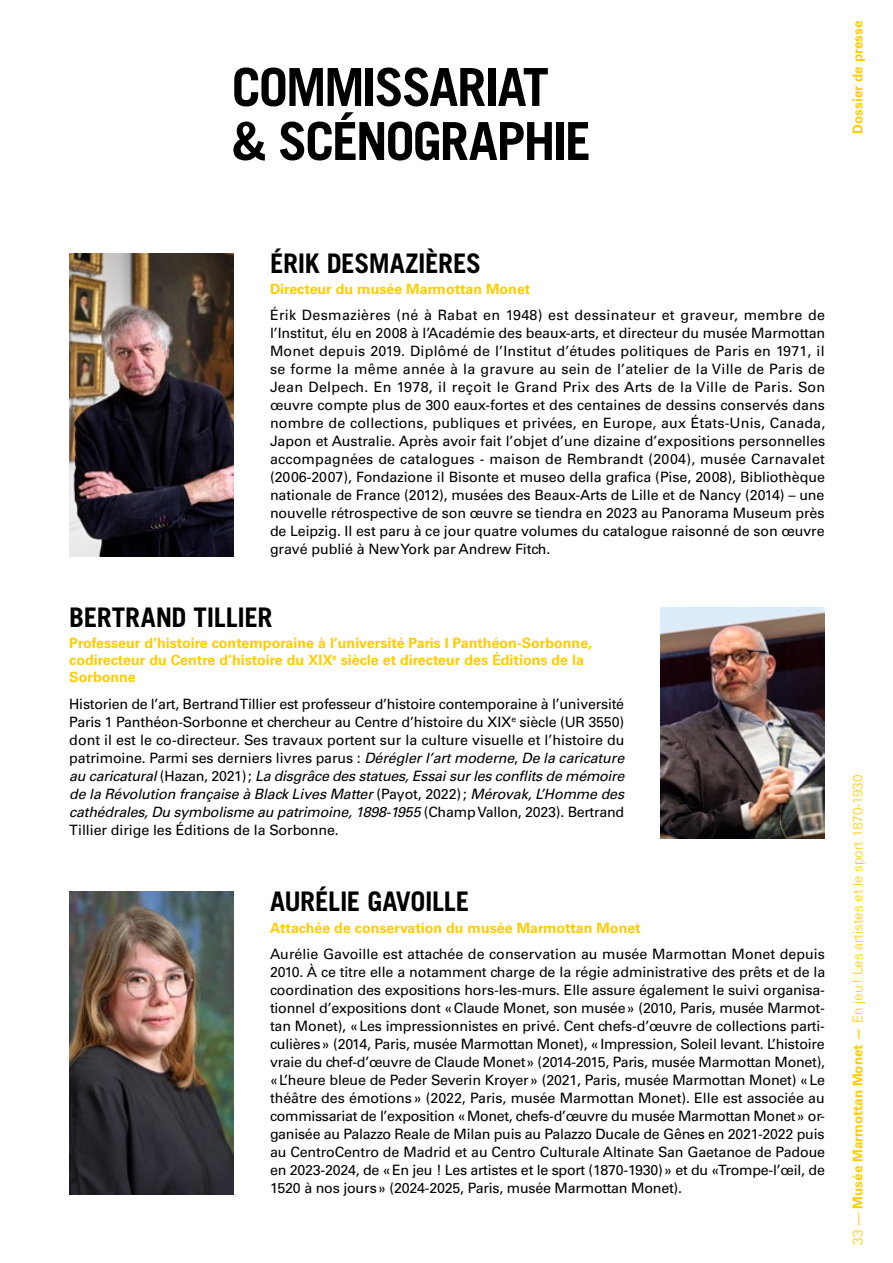
<style>
.page{position:relative;width:893px;height:1263px;background:#fff}
.page>*{position:absolute;margin:0;border:0;box-sizing:border-box;transform-origin:0 0}
.t1{font:700 52.5px/54px "Trade Gothic LT Std";letter-spacing:-.04em;color:#000}
.t2{font:700 27px "Trade Gothic LT Std";letter-spacing:-.015em;color:#000}
.t3{font:14.25px/18px "Univers LT Std";letter-spacing:-.005em;color:#000;text-align:justify}
.t4{font:700 14.25px/17.1px "Univers LT Std";color:#fc0}
.t5{font:300 13.5px "Univers LT Std";color:#fc0}
.t6{font:700 13.5px "Univers LT Std";color:#fc0}
.s1{font-style:italic}
.s2{font-weight:700}
</style>
<div class="page">
<img style="left:69px;top:253px;width:165px;height:304px">
<img style="left:69px;top:892px;width:165px;height:303px">
<img style="left:660px;top:607px;width:165px;height:231px">
<h1 class="t1" style="left:232px;top:59px;width:361px">COMMISSARIAT &amp; SCÉNOGRAPHIE</h1>
<p class="t6" style="left:850px;top:134px;width:114px;rotate:-90deg">Dossier de presse</p>
<h2 class="t2" style="left:270px;top:246px;width:213px">ÉRIK DESMAZIÈRES</h2>
<p class="t4" style="left:270px;top:280px;width:262px">Directeur du musée Marmottan Monet</p>
<p class="t3" style="left:270px;top:306px;width:557px">Érik Desmazières (né à Rabat en 1948) est dessinateur et graveur, membre de l’Institut, élu en 2008 à l’Académie des beaux-arts, et directeur du musée Marmottan Monet depuis 2019. Diplômé de l’Institut d’études politiques de Paris en 1971, il se forme la même année à la gravure au sein de l’atelier de la Ville de Paris de Jean Delpech. En 1978, il reçoit le Grand Prix des Arts de la Ville de Paris. Son œuvre compte plus de 300 eaux-fortes et des centaines de dessins conservés dans nombre de collections, publiques et privées, en Europe, aux États-Unis, Canada, Japon et Australie. Après avoir fait l’objet d’une dizaine d’expositions personnelles accompagnées de catalogues - maison de Rembrandt (2004), musée Carnavalet (2006-2007), Fondazione il Bisonte et museo della grafica (Pise, 2008), Bibliothèque nationale de France (2012), musées des Beaux-Arts de Lille et de Nancy (2014) – une nouvelle rétrospective de son œuvre se tiendra en 2023 au Panorama Museum près de Leipzig. Il est paru à ce jour quatre volumes du catalogue raisonné de son œuvre gravé publié à New York par Andrew Fitch.</p>
<h2 class="t2" style="left:69px;top:600px;width:205px">BERTRAND TILLIER</h2>
<p class="t4" style="left:69px;top:634px;width:524px">Professeur d’histoire contemporaine à l’université Paris I Panthéon-Sorbonne, codirecteur du Centre d’histoire du XIX<sup>e</sup> siècle et directeur des Éditions de la<br>Sorbonne</p>
<p class="t3" style="left:69px;top:695px;width:557px">Historien de l’art, Bertrand Tillier est professeur d’histoire contemporaine à l’université Paris 1 Panthéon-Sorbonne et chercheur au Centre d’histoire du XIX<sup>e</sup> siècle (UR 3550) dont il est le co-directeur. Ses travaux portent sur la culture visuelle et l’histoire du patrimoine. Parmi ses derniers livres parus : <span class="s1">Dérégler l’art moderne</span>, <span class="s1">De la caricature au caricatural</span> (Hazan, 2021); <span class="s1">La disgrâce des statues, Essai sur les conflits de mémoire de la Révolution française à Black Lives Matter</span> (Payot, 2022); <span class="s1">Mérovak, L’Homme des cathédrales, Du symbolisme au patrimoine, 1898-1955</span> (Champ Vallon, 2023). Bertrand Tillier dirige les Éditions de la Sorbonne.</p>
<h2 class="t2" style="left:270px;top:885px;width:201px">AURÉLIE GAVOILLE</h2>
<p class="t4" style="left:270px;top:919px;width:372px">Attachée de conservation du musée Marmottan Monet</p>
<p class="t3" style="left:270px;top:945px;width:557px">Aurélie Gavoille est attachée de conservation au musée Marmottan Monet depuis 2010. À ce titre elle a notamment charge de la régie administrative des prêts et de la coordination des expositions hors-les-murs. Elle assure également le suivi organisa&shy;tionnel d’expositions dont «Claude Monet, son musée» (2010, Paris, musée Marmot&shy;tan Monet), «Les impressionnistes en privé. Cent chefs-d’œuvre de collections parti&shy;culières» (2014, Paris, musée Marmottan Monet), «Impression, Soleil levant. L’histoire vraie du chef-d’œuvre de Claude Monet» (2014-2015, Paris, musée Marmottan Monet), «L’heure bleue de Peder Severin Kroyer» (2021, Paris, musée Marmottan Monet) «Le théâtre des émotions» (2022, Paris, musée Marmottan Monet). Elle est associée au commissariat de l’exposition «Monet, chefs-d’œuvre du musée Marmottan Monet» or&shy;ganisée au Palazzo Reale de Milan puis au Palazzo Ducale de Gênes en 2021-2022 puis au CentroCentro de Madrid et au Centro Culturale Altinate San Gaetanoe de Padoue en 2023-2024, de «En jeu ! Les artistes et le sport (1870-1930)» et du «Trompe-l’œil, de 1520 à nos jours» (2024-2025, Paris, musée Marmottan Monet).</p>
<p class="t5" style="left:849px;top:1244px;width:471px;rotate:-90deg">33 — <span class="s2">Musée Marmottan Monet —</span> En jeu! Les artistes et le sport 1870-1930</p>
</div>
